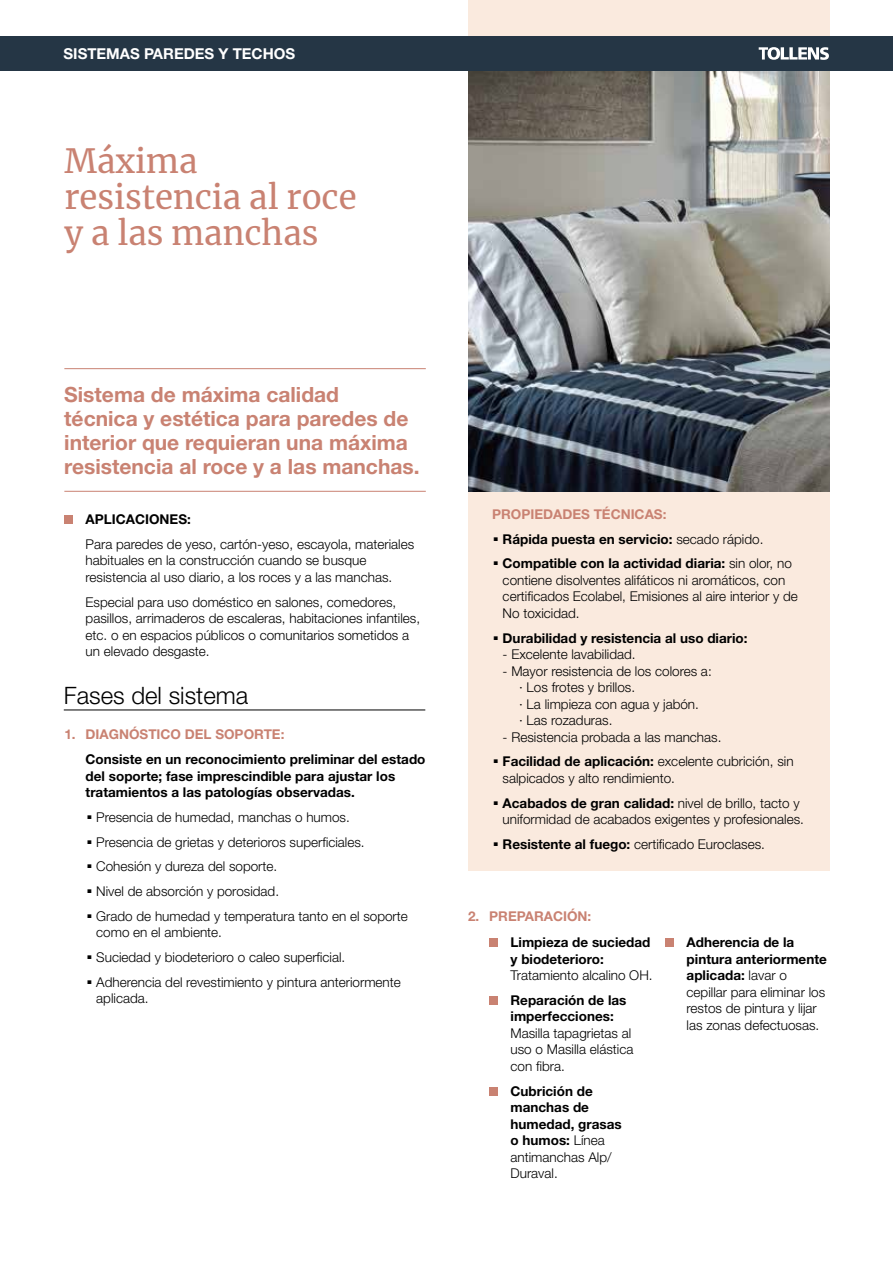
<style>
.page{position:relative;width:893px;height:1263px;background:#fff}
.page>*{position:absolute;margin:0;border:0;box-sizing:border-box;transform-origin:0 0}
.t1{font:33px/36px "Merriweather";color:#c98272}
.t2{font:300 24px "Helvetica Neue LT Std";color:#000}
.t3{font:700 21px/24px "Helvetica Neue LT Std";color:#c98272}
.t4{font:700 15px "Helvetica Neue LT Std";color:#fff}
.t5{font:300 13.5px/16.5px "Helvetica Neue LT Std";color:#000}
.t6{font:700 13.5px/16.5px "Helvetica Neue LT Std";color:#000}
.t7{font:700 13.5px "Helvetica Neue LT Std";color:#c98272}
.s1{color:#c98272}
.s2{font-weight:300}
.s3{font-weight:700}
</style>
<div class="page">
<div style="left:468px;top:0;width:362px;height:871px;background:#faeade"></div>
<img style="left:468px;top:70px;width:362px;height:421px">
<div style="left:64px;top:516px;width:9px;height:8px;background:#c98272"></div>
<hr style="left:64px;top:368px;width:362px;height:1px;background:#c98272">
<hr style="left:64px;top:491px;width:362px;height:1px;background:#c98272">
<hr style="left:64px;top:710px;width:361px;height:1px;background:#000">
<div style="left:489px;top:939px;width:9px;height:8px;background:#c98272"></div>
<div style="left:489px;top:996px;width:9px;height:9px;background:#c98272"></div>
<div style="left:489px;top:1087px;width:9px;height:8px;background:#c98272"></div>
<div style="left:665px;top:939px;width:9px;height:8px;background:#c98272"></div>
<div style="left:0;top:36px;width:893px;height:34px;background:#253645"></div>
<svg style="left:759px;top:47px;width:70px;height:13px"></svg>
<p class="t4" style="left:64px;top:44px;width:233px">SISTEMAS PAREDES Y TECHOS</p>
<h1 class="t1" style="left:64px;top:143px;width:294px">Máxima resistencia al roce y a las manchas</h1>
<h3 class="t3" style="left:64px;top:382px;width:357px">Sistema de máxima calidad<br>técnica y estética para paredes de interior que requieran una máxima resistencia al roce y a las manchas.</h3>
<p class="t6" style="left:86px;top:511px;width:107px">APLICACIONES:</p>
<p class="t5" style="left:86px;top:535px;width:330px">Para paredes de yeso, cartón-yeso, escayola, materiales habituales en la construcción cuando se busque resistencia al uso diario, a los roces y a las manchas.</p>
<p class="t5" style="left:86px;top:593px;width:336px">Especial para uso doméstico en salones, comedores, pasillos, arrimaderos de escaleras, habitaciones infantiles, etc. o en espacios públicos o comunitarios sometidos a un elevado desgaste.</p>
<h2 class="t2" style="left:64px;top:681px;width:186px">Fases del sistema</h2>
<p class="t7" style="left:64px;top:726px;width:222px">1. DIAGNÓSTICO DEL SOPORTE:</p>
<p class="t6" style="left:86px;top:751px;width:341px">Consiste en un reconocimiento preliminar del estado del soporte; fase imprescindible para ajustar los tratamientos a las patologías observadas.</p>
<p class="t5" style="left:86px;top:804px;width:324px;line-height:24.8px"><sup>.</sup> Presencia de humedad, manchas o humos.<br><sup>.</sup> Presencia de grietas y deterioros superficiales.<br><sup>.</sup> Cohesión y dureza del soporte.<br><sup>.</sup> Nivel de absorción y porosidad.<br><sup>.</sup> Grado de humedad y temperatura tanto en el soporte</p>
<p class="t5" style="left:86px;top:920px;width:317px;line-height:24.8px;text-indent:10px">como en el ambiente.<br><sup>.</sup> Suciedad y biodeterioro o caleo superficial.<br><sup>.</sup> Adherencia del revestimiento y pintura anteriormente</p>
<p class="t5" style="left:96px;top:990px;width:54px">aplicada.</p>
<p class="t6" style="left:492px;top:501px;width:301px;line-height:24.8px"><span class="s1">PROPIEDADES TÉCNICAS:<br></span><sup>.</sup> Rápida puesta en servicio: <span class="s2">secado rápido.<br></span><sup>.</sup> Compatible con la actividad diaria: <span class="s2">sin olor, no</span></p>
<p class="t5" style="left:503px;top:571px;width:297px">contiene disolventes alifáticos ni aromáticos, con certificados Ecolabel, Emisiones al aire interior y de<br>No toxicidad.</p>
<p class="t6" style="left:492px;top:629px;width:257px"><sup>.</sup> Durabilidad y resistencia al uso diario:</p>
<p class="t5" style="left:503px;top:646px;width:135px">- Excelente lavabilidad.</p>
<p class="t5" style="left:519px;top:662px;width:194px;text-indent:-16px">- Mayor resistencia de los colores a: · Los frotes y brillos.<br>· La limpieza con agua y jabón.<br>· Las rozaduras.</p>
<p class="t5" style="left:492px;top:724px;width:303px;line-height:24.8px;text-indent:10px">- Resistencia probada a las manchas.<br><sup>.</sup> <span class="s3">Facilidad de aplicación:</span> excelente cubrición, sin</p>
<p class="t5" style="left:492px;top:765px;width:309px;line-height:24.8px;text-indent:10px">salpicados y alto rendimiento.<br><sup>.</sup> <span class="s3">Acabados de gran calidad:</span> nivel de brillo, tacto y</p>
<p class="t5" style="left:492px;top:806px;width:313px;line-height:24.8px;text-indent:10px">uniformidad de acabados exigentes y profesionales. <sup>.</sup> <span class="s3">Resistente al fuego:</span> certificado Euroclases.</p>
<p class="t7" style="left:468px;top:908px;width:125px">2. PREPARACIÓN:</p>
<p class="t6" style="left:511px;top:934px;width:141px">Limpieza de suciedad y biodeterioro:</p>
<p class="t5" style="left:511px;top:967px;width:144px">Tratamiento alcalino OH.</p>
<p class="t6" style="left:511px;top:991px;width:117px">Reparación de las imperfecciones:</p>
<p class="t5" style="left:511px;top:1024px;width:124px">Masilla tapagrietas al uso o Masilla elástica con fibra.</p>
<p class="t6" style="left:511px;top:1082px;width:113px">Cubrición de manchas de humedad, grasas o humos: <span class="s2">Línea antimanchas Alp/<br>Duraval.</span></p>
<p class="t5" style="left:687px;top:934px;width:142px"><span class="s3">Adherencia de la pintura anteriormente aplicada:</span> lavar o cepillar para eliminar los restos de pintura y lijar las zonas defectuosas.</p>
</div>
